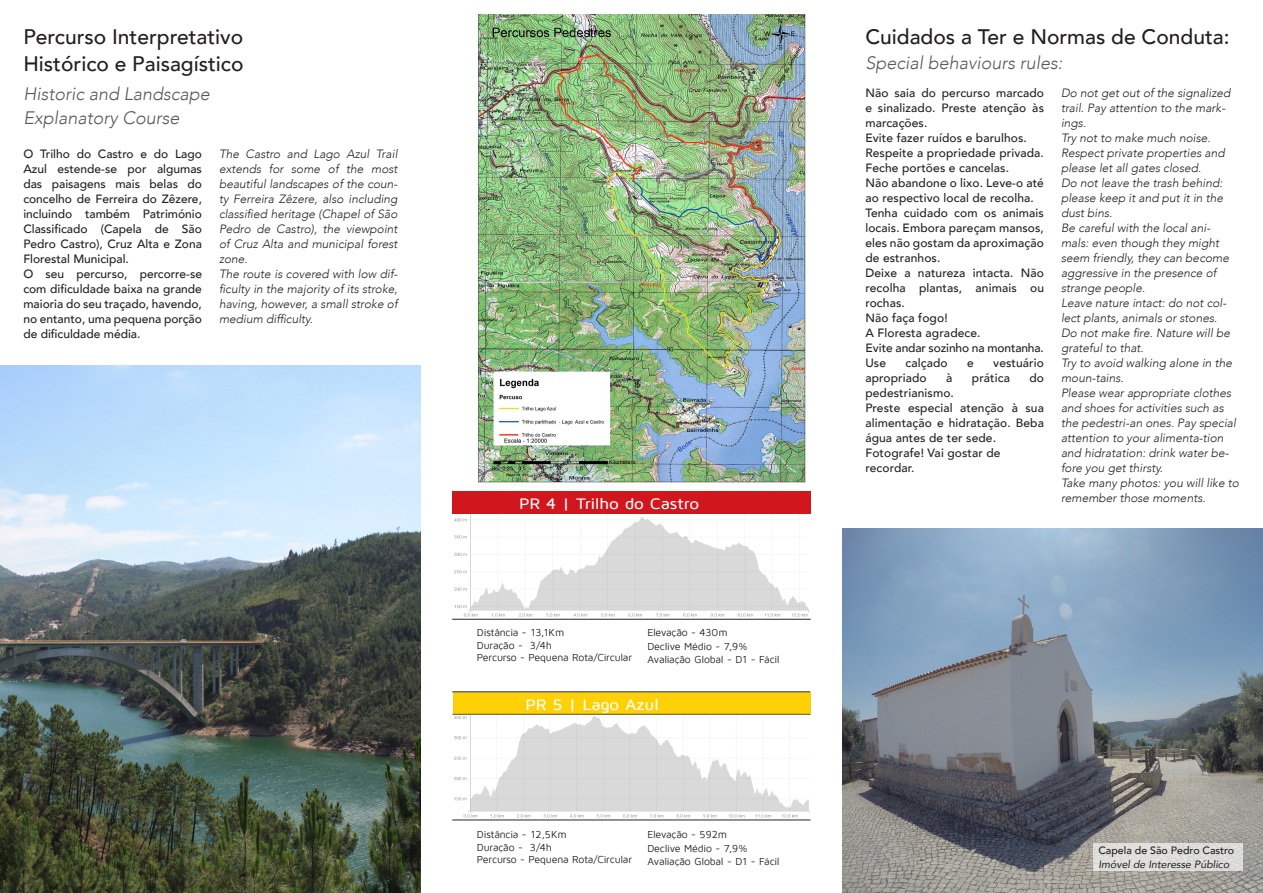
<style>
.page{position:relative;width:1263px;height:893px;background:#fff}
.page>*{position:absolute;margin:0;border:0;box-sizing:border-box;transform-origin:0 0}
.Default{font:500 21px "Avenir";color:#231f20}
.Default-2{font:italic 300 18px "Avenir";color:#57585a}
.t1{font:500 15.6px "Maven Pro";letter-spacing:-.005em;color:#fff;scale:1.1 1}
.Default-3{font:italic 300 12px/15px "Avenir";color:#231f20}
.Default-4{font:500 12px/15px "Avenir";letter-spacing:.01em;color:#231f20;text-align:justify}
.Default-5{font:500 12px "Avenir";letter-spacing:-.01em;color:#231f20}
.Default-6{font:italic 10.65px "Avenir";color:#231f20}
.Default-7{font:500 10.65px "Avenir";color:#231f20}
.Default-8{font:10.35px "Maven Pro";letter-spacing:-.015em;color:#231f20}
</style>
<div class="page">
<img style="left:842px;top:528px;width:421px;height:365px">
<img style="left:0;top:366px;width:421px;height:527px">
<img style="left:478px;top:15px;width:328px;height:468px">
<img style="left:452px;top:514px;width:359px;height:105px">
<hr style="left:452px;top:619px;width:359px;height:1px;background:#5a5a5d">
<hr style="left:452px;top:513px;width:359px;height:1px;background:#5a5a5d">
<div style="left:452px;top:491px;width:359px;height:22px;background:#d1161e"></div>
<img style="left:453px;top:715px;width:357px;height:103px">
<hr style="left:452px;top:819px;width:358px;height:2px;background:#5a5a5d">
<div style="left:452px;top:692px;width:358px;height:23px;background:#fed006"></div>
<hr style="left:452px;top:714px;width:358px;height:1px;background:#5a5a5d">
<hr style="left:452px;top:691px;width:358px;height:1px;background:#5a5a5d">
<div style="left:1093px;top:843px;width:150px;height:28px;background:#dfdedb"></div>
<p class="Default" style="left:23px;top:19px;width:221px">Percurso Interpretativo</p>
<p class="Default" style="left:23px;top:46px;width:222px">Histórico e Paisagístico</p>
<p class="Default-2" style="left:23px;top:83px;width:188px">Historic and Landscape</p>
<p class="Default-2" style="left:23px;top:107px;width:158px">Explanatory Course</p>
<p class="Default-4" style="left:23px;top:146px;width:180px">O Trilho do Castro e do Lago Azul estende-se por algumas das paisagens mais belas do concelho de Ferreira do Zêzere, incluindo também Património Classificado (Capela de São Pedro Castro), Cruz Alta e Zona Florestal Municipal.</p>
<p class="Default-4" style="left:23px;top:266px;width:180px">O seu percurso, percorre-se com dificuldade baixa na grande maioria do seu traçado, havendo, no entanto, uma pequena porção de dificuldade média.</p>
<p class="Default-3" style="left:219px;top:147px;width:180px;text-align:justify">The Castro and Lago Azul Trail extends for some of the most beautiful landscapes of the coun&shy;ty Ferreira Zêzere, also including classified heritage (Chapel of São Pedro de Castro), the viewpoint of Cruz Alta and municipal forest zone.</p>
<p class="Default-3" style="left:219px;top:267px;width:180px;text-align:justify">The route is covered with low dif&shy;ficulty in the majority of its stroke, having, however, a small stroke of medium difficulty.</p>
<p class="t1" style="left:519px;top:495px;width:165px">PR 4 | Trilho do Castro</p>
<p class="Default-8" style="left:647px;top:627px;width:82px">Elevação - 430m</p>
<p class="Default-8" style="left:647px;top:641px;width:102px">Declive Médio - 7,9%</p>
<p class="Default-8" style="left:647px;top:654px;width:134px">Avaliação Global - D1 - Fácil</p>
<p class="t1" style="left:525px;top:696px;width:123px">PR 5 | Lago Azul</p>
<p class="Default-8" style="left:477px;top:627px;width:89px">Distância - 13,1Km</p>
<p class="Default-8" style="left:477px;top:640px;width:77px">Duração - 3/4h</p>
<p class="Default-8" style="left:477px;top:652px;width:156px">Percurso - Pequena Rota/Circular</p>
<p class="Default-8" style="left:477px;top:829px;width:91px">Distância - 12,5Km</p>
<p class="Default-8" style="left:477px;top:842px;width:77px">Duração - 3/4h</p>
<p class="Default-8" style="left:477px;top:854px;width:156px">Percurso - Pequena Rota/Circular</p>
<p class="Default-8" style="left:647px;top:829px;width:81px">Elevação - 592m</p>
<p class="Default-8" style="left:647px;top:843px;width:102px">Declive Médio - 7,9%</p>
<p class="Default-8" style="left:647px;top:856px;width:134px">Avaliação Global - D1 - Fácil</p>
<p class="Default" style="left:865px;top:19px;width:366px">Cuidados a Ter e Normas de Conduta:</p>
<p class="Default-2" style="left:865px;top:52px;width:199px">Special behaviours rules:</p>
<p class="Default-4" style="left:865px;top:84px;width:180px">Não saia do percurso marcado e sinalizado. Preste atenção às marcações.</p>
<p class="Default-4" style="left:865px;top:129px;width:163px">Evite fazer ruídos e barulhos.</p>
<p class="Default-4" style="left:865px;top:144px;width:180px">Respeite a propriedade privada.<br>Feche portões e cancelas.</p>
<p class="Default-4" style="left:865px;top:174px;width:180px">Não abandone o lixo. Leve-o até ao respectivo local de recolha.</p>
<p class="Default-4" style="left:865px;top:204px;width:180px">Tenha cuidado com os animais locais. Embora pareçam mansos, eles não gostam da aproximação de estranhos.</p>
<p class="Default-4" style="left:865px;top:264px;width:180px">Deixe a natureza intacta. Não recolha plantas, animais ou rochas.</p>
<p class="Default-4" style="left:865px;top:309px;width:84px">Não faça fogo!</p>
<p class="Default-4" style="left:865px;top:324px;width:117px">A Floresta agradece.</p>
<p class="Default-5" style="left:865px;top:337px;width:180px">Evite andar sozinho na montanha.</p>
<p class="Default-4" style="left:865px;top:354px;width:22px">Use</p>
<p class="Default-4" style="left:905px;top:354px;width:44px">calçado</p>
<p class="Default-4" style="left:967px;top:354px;width:8px">e</p>
<p class="Default-4" style="left:993px;top:354px;width:52px">vestuário</p>
<p class="Default-4" style="left:865px;top:369px;width:63px">apropriado</p>
<p class="Default-4" style="left:946px;top:369px;width:8px">à</p>
<p class="Default-4" style="left:972px;top:369px;width:40px">prática</p>
<p class="Default-4" style="left:1029px;top:369px;width:16px">do</p>
<p class="Default-4" style="left:865px;top:384px;width:90px">pedestrianismo.</p>
<p class="Default-4" style="left:865px;top:399px;width:180px">Preste especial atenção à sua alimentação e hidratação. Beba água antes de ter sede.</p>
<p class="Default-4" style="left:865px;top:444px;width:137px">Fotografe! Vai gostar de recordar.</p>
<p class="Default-3" style="left:1061px;top:85px;width:171px">Do not get out of the signalized trail. Pay attention to the mark&shy;ings.</p>
<p class="Default-3" style="left:1061px;top:130px;width:151px">Try not to make much noise.</p>
<p class="Default-3" style="left:1061px;top:145px;width:165px">Respect private properties and please let all gates closed.</p>
<p class="Default-3" style="left:1061px;top:175px;width:164px;text-align:justify">Do not leave the trash behind: please keep it and put it in the dust bins.</p>
<p class="Default-3" style="left:1061px;top:220px;width:170px">Be careful with the local ani&shy;mals: even though they might seem friendly, they can become aggressive in the presence of strange people.</p>
<p class="Default-3" style="left:1061px;top:295px;width:167px">Leave nature intact: do not col&shy;lect plants, animals or stones.</p>
<p class="Default-3" style="left:1061px;top:325px;width:171px">Do not make fire. Nature will be grateful to that.</p>
<p class="Default-3" style="left:1061px;top:355px;width:173px">Try to avoid walking alone in the moun-tains.</p>
<p class="Default-3" style="left:1061px;top:385px;width:176px">Please wear appropriate clothes and shoes for activities such as the pedestri-an ones. Pay special attention to your alimenta-tion and hidratation: drink water be&shy;fore you get thirsty.</p>
<p class="Default-3" style="left:1061px;top:475px;width:179px">Take many photos: you will like to remember those moments.</p>
<p class="Default-7" style="left:1098px;top:841px;width:137px">Capela de São Pedro Castro</p>
<p class="Default-6" style="left:1098px;top:857px;width:132px">Imóvel de Interesse Público</p>
</div>
